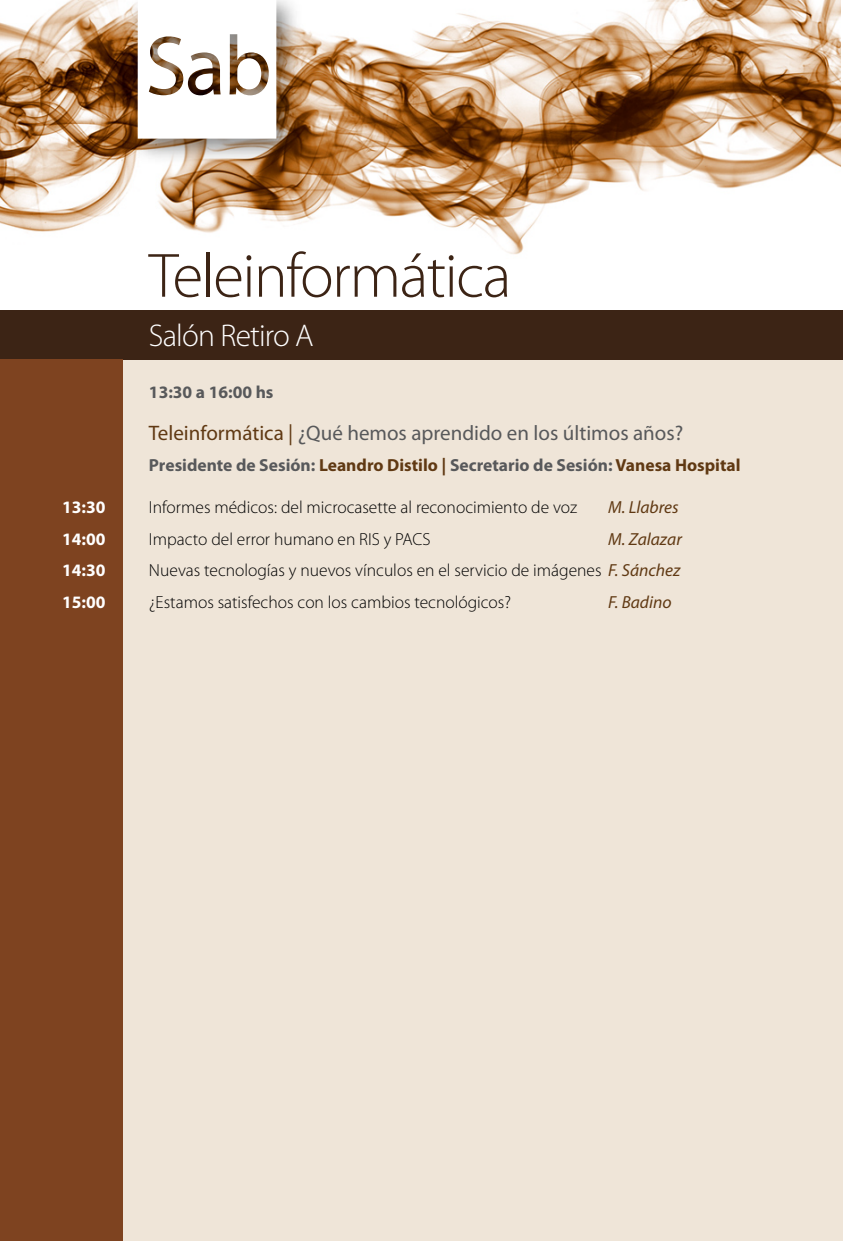
<style>
.page{position:relative;width:844px;height:1241px;background:#fff}
.page>*{position:absolute;margin:0;border:0;box-sizing:border-box;transform-origin:0 0}
.t1{font:300 63px "Myriad Pro";letter-spacing:-.025em;color:#3c2415}
.t2{font:300 31.5px "Myriad Pro";letter-spacing:-.025em;color:#fff}
.t3{font:21px "Myriad Pro";color:#58595b}
.t4{font:300 17.5px "Myriad Pro";color:#000}
.t5{font:700 17.5px "Myriad Pro";color:#58595b}
.t6{font:italic 17.5px "Myriad Pro";color:#603913}
.t7{font:700 17.5px "Myriad Pro";color:#fff}
.s1{color:#603913}
.s2{font-weight:400;font-style:italic;color:#603913}
</style>
<div class="page">
<img style="left:0;top:0;width:840px;height:255px">
<img style="left:122px;top:0;width:186px;height:171px">
<svg style="left:138px;top:0;width:138px;height:139px"></svg>
<div style="left:123px;top:360px;width:719px;height:880px;background:#efe5d8"></div>
<div style="left:0;top:310px;width:842px;height:50px;background:#3c2415"></div>
<div style="left:0;top:360px;width:123px;height:880px;background:#7e4320"></div>
<h1 class="t1" style="left:149px;top:241px;width:364px">Teleinformática</h1>
<h2 class="t2" style="left:149px;top:318px;width:166px">Salón Retiro A</h2>
<p class="t5" style="left:149px;top:382px;width:126px">13:30 a 16:00 hs</p>
<p class="t3" style="left:149px;top:421px;width:535px"><span class="s1">Teleinformática |</span> ¿Qué hemos aprendido en los últimos años?</p>
<p class="t5" style="left:149px;top:455px;width:593px">Presidente de Sesión: <span class="s1">Leandro Distilo |</span> Secretario de Sesión: <span class="s1">Vanesa Hospital</span></p>
<p class="t7" style="left:62px;top:497px;width:45px">13:30</p>
<p class="t4" style="left:149px;top:498px;width:429px">Informes médicos: del microcasette al reconocimiento de voz</p>
<p class="t6" style="left:608px;top:498px;width:72px">M. Llabres</p>
<p class="t7" style="left:62px;top:529px;width:45px">14:00</p>
<p class="t4" style="left:149px;top:529px;width:283px">Impacto del error humano en RIS y PACS</p>
<p class="t6" style="left:608px;top:529px;width:75px">M. Zalazar</p>
<p class="t7" style="left:62px;top:560px;width:45px">14:30</p>
<p class="t4" style="left:149px;top:561px;width:533px">Nuevas tecnologías y nuevos vínculos en el servicio de imágenes <span class="s2">F. Sánchez</span></p>
<p class="t7" style="left:62px;top:592px;width:45px">15:00</p>
<p class="t4" style="left:149px;top:592px;width:363px">¿Estamos satisfechos con los cambios tecnológicos?</p>
<p class="t6" style="left:608px;top:592px;width:65px">F. Badino</p>
</div>
